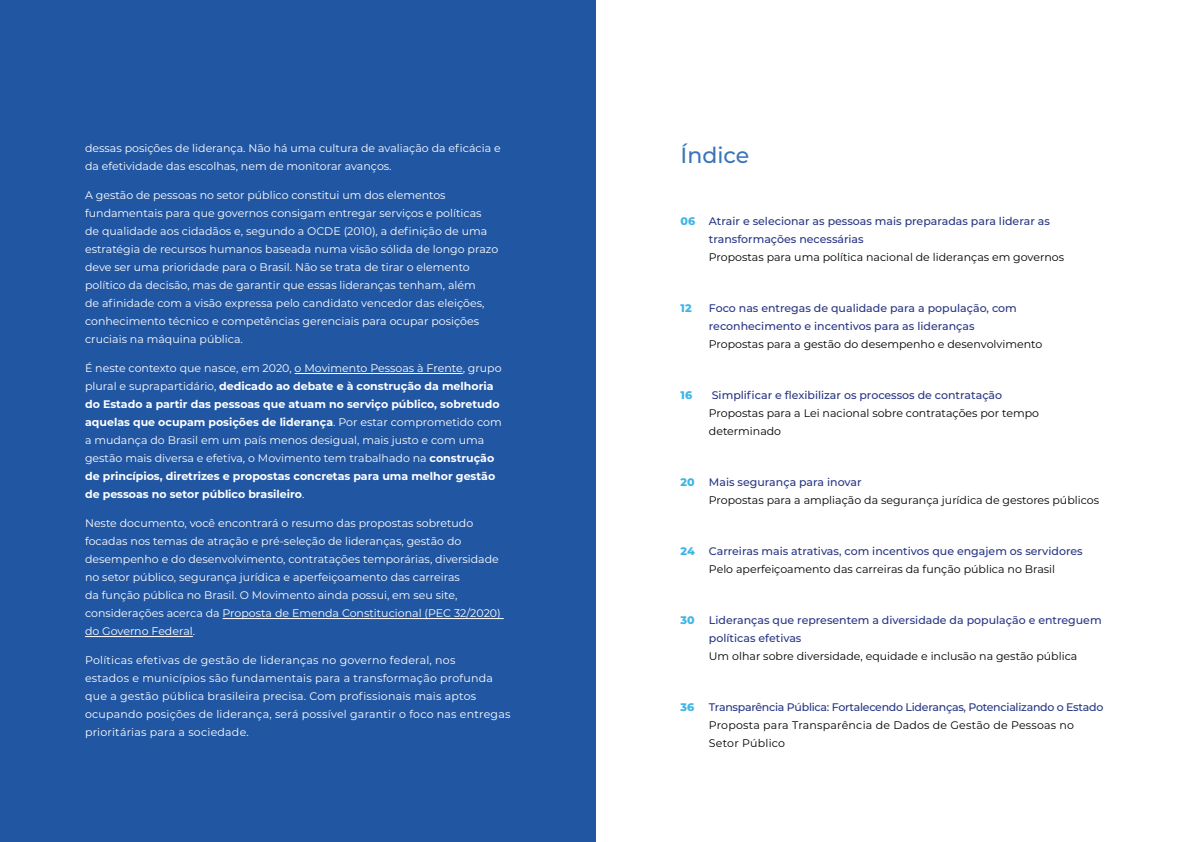
<style>
.page{position:relative;width:1191px;height:842px;background:#fff}
.page>*{position:absolute;margin:0;border:0;box-sizing:border-box;transform-origin:0 0}
.t1{font:500 22px "Montserrat";color:#3b75ba}
.t2{font:11px/18px "Montserrat";color:#fff}
.t3{font:700 11px/18px "Montserrat";color:#fff}
.t4{font:500 11px/18px "Montserrat";color:#283583}
.t5{font:11px/18px "Montserrat";color:#000}
.t6{font:11px/18px "Montserrat";letter-spacing:.02em;color:#fff}
.t7{font:500 11px "Montserrat";letter-spacing:-.025em;color:#283583}
.t8{font:11px/18px "Montserrat";letter-spacing:.02em;color:#000}
.t9{font:800 11px "Montserrat";color:#3fb6e5}
.s1{font-weight:400}
.s2{font-weight:800;color:#3fb6e5}
</style>
<div class="page">
<div style="left:0;top:0;width:595px;height:842px;background:#2156a3"></div>
<hr style="left:295px;top:373px;width:168px;height:1px;background:#fff">
<hr style="left:223px;top:618px;width:281px;height:1px;background:#fff">
<hr style="left:85px;top:636px;width:108px;height:1px;background:#fff">
<p class="t2" style="left:85px;top:139px;width:417px">dessas posições de liderança. Não há uma cultura de avaliação da eficácia e da efetividade das escolhas, nem de monitorar avanços.</p>
<p class="t2" style="left:85px;top:186px;width:415px">A gestão de pessoas no setor público constitui um dos elementos fundamentais para que governos consigam entregar serviços e políticas de qualidade aos cidadãos e, segundo a OCDE (2010), a definição de uma estratégia de recursos humanos baseada numa visão sólida de longo prazo deve ser uma prioridade para o Brasil. Não se trata de tirar o elemento político da decisão, mas de garantir que essas lideranças tenham, além<br>de afinidade com a visão expressa pelo candidato vencedor das eleições, conhecimento técnico e competências gerenciais para ocupar posições cruciais na máquina pública.</p>
<p class="t3" style="left:85px;top:359px;width:418px"><span class="s1">É neste contexto que nasce, em 2020, o Movimento Pessoas à Frente, grupo plural e suprapartidário,</span> dedicado ao debate e à construção da melhoria do Estado a partir das pessoas que atuam no serviço público, sobretudo aquelas que ocupam posições de liderança<span class="s1">. Por estar comprometido com a mudança do Brasil em um país menos desigual, mais justo e com uma gestão mais diversa e efetiva, o Movimento tem trabalhado na</span> construção de princípios, diretrizes e propostas concretas para uma melhor gestão de pessoas no setor público brasileiro<span class="s1">.</span></p>
<p class="t2" style="left:85px;top:514px;width:417px">Neste documento, você encontrará o resumo das propostas sobretudo focadas nos temas de atração e pré-seleção de lideranças, gestão do desempenho e do desenvolvimento, contratações temporárias, diversidade no setor público, segurança jurídica e aperfeiçoamento das carreiras<br>da função pública no Brasil. O Movimento ainda possui, em seu site, considerações acerca da Proposta de Emenda Constitucional (PEC 32/2020) do Governo Federal.</p>
<p class="t6" style="left:85px;top:651px;width:427px">Políticas efetivas de gestão de lideranças no governo federal, nos<br>estados e municípios são fundamentais para a transformação profunda que a gestão pública brasileira precisa. Com profissionais mais aptos ocupando posições de liderança, será possível garantir o foco nas entregas prioritárias para a sociedade.</p>
<h1 class="t1" style="left:680px;top:140px;width:70px">Índice</h1>
<p class="t4" style="left:709px;top:212px;width:342px;text-indent:-28px"><span class="s2">06</span> Atrair e selecionar as pessoas mais preparadas para liderar as transformações necessárias</p>
<p class="t5" style="left:709px;top:248px;width:357px">Propostas para uma política nacional de lideranças em governos</p>
<p class="t9" style="left:680px;top:300px;width:13px">12</p>
<p class="t4" style="left:709px;top:299px;width:309px">Foco nas entregas de qualidade para a população, com reconhecimento e incentivos para as lideranças</p>
<p class="t5" style="left:709px;top:335px;width:335px">Propostas para a gestão do desempenho e desenvolvimento</p>
<p class="t9" style="left:680px;top:387px;width:13px">16</p>
<p class="t4" style="left:712px;top:386px;width:292px">Simplificar e flexibilizar os processos de contratação</p>
<p class="t5" style="left:709px;top:404px;width:332px">Propostas para a Lei nacional sobre contratações por tempo determinado</p>
<p class="t9" style="left:680px;top:474px;width:16px">20</p>
<p class="t4" style="left:709px;top:473px;width:154px">Mais segurança para inovar</p>
<p class="t5" style="left:709px;top:491px;width:392px">Propostas para a ampliação da segurança jurídica de gestores públicos</p>
<p class="t9" style="left:680px;top:543px;width:16px">24</p>
<p class="t4" style="left:709px;top:542px;width:375px">Carreiras mais atrativas, com incentivos que engajem os servidores</p>
<p class="t5" style="left:709px;top:560px;width:348px">Pelo aperfeiçoamento das carreiras da função pública no Brasil</p>
<p class="t9" style="left:680px;top:612px;width:16px">30</p>
<p class="t4" style="left:709px;top:611px;width:394px">Lideranças que representem a diversidade da população e entreguem políticas efetivas</p>
<p class="t5" style="left:709px;top:647px;width:370px">Um olhar sobre diversidade, equidade e inclusão na gestão pública</p>
<p class="t9" style="left:680px;top:699px;width:15px">36</p>
<p class="t7" style="left:709px;top:699px;width:396px">Transparência Pública: Fortalecendo Lideranças, Potencializando o Estado</p>
<p class="t8" style="left:709px;top:716px;width:367px">Proposta para Transparência de Dados de Gestão de Pessoas no<br>Setor Público</p>
</div>
